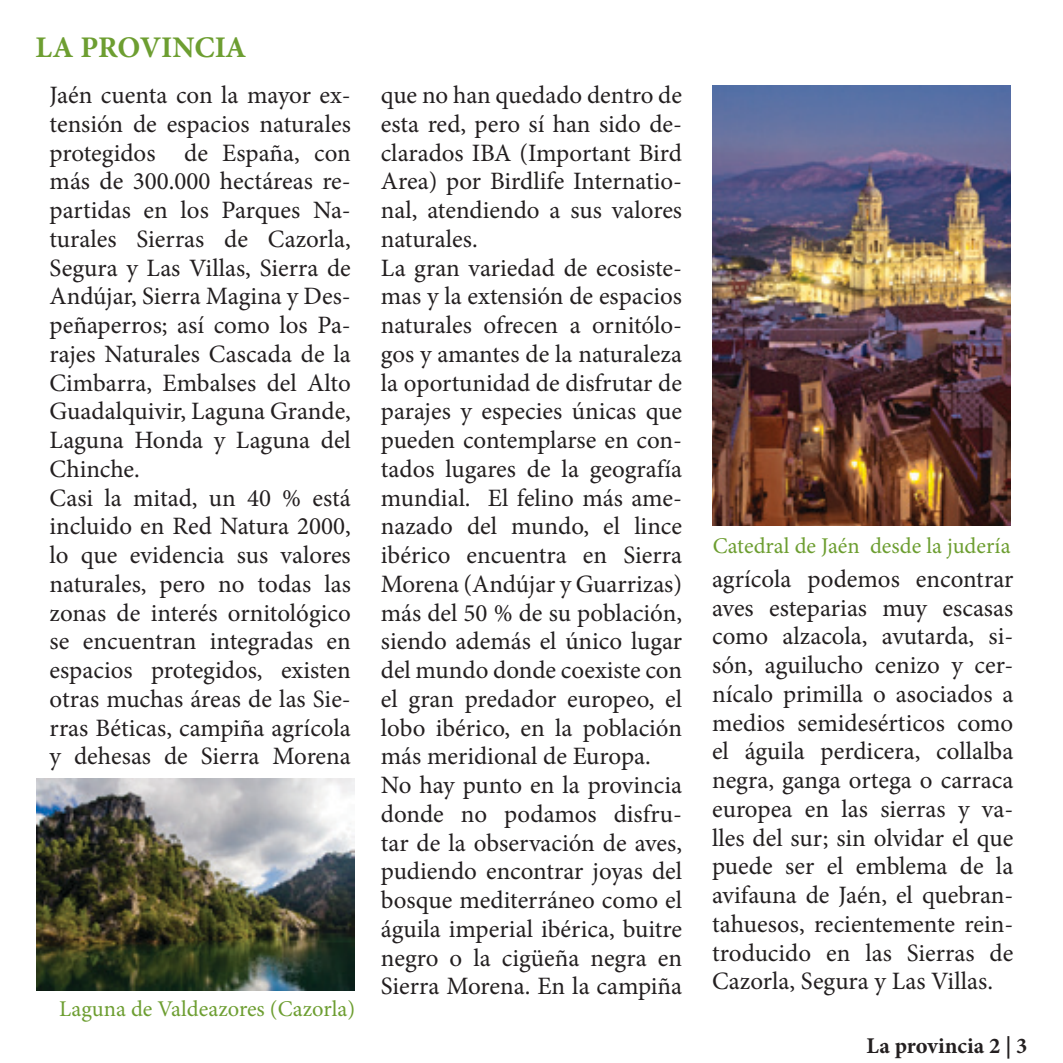
<style>
.page{position:relative;width:1063px;height:1063px;background:#fff}
.page>*{position:absolute;margin:0;border:0;box-sizing:border-box;transform-origin:0 0}
.t1{font:700 30px "Minion Pro";letter-spacing:-.005em;color:#6d9e31}
.t2{font:25px/28.8px "Minion Pro";color:#231f20}
.t3{font:22.5px "Minion Pro";color:#6d9e31}
.t4{font:700 22.5px "Minion Pro";color:#231f20}
</style>
<div class="page">
<img style="left:37px;top:779px;width:318px;height:212px">
<img style="left:712px;top:85px;width:299px;height:441px">
<p class="t1" style="left:35px;top:27px;width:212px">LA PROVINCIA</p>
<p class="t2" style="left:50px;top:81px;width:303px">Jaén cuenta con la mayor ex&shy;tensión de espacios naturales protegidos de España, con más de 300.000 hectáreas re&shy;partidas en los Parques Na&shy;turales Sierras de Cazorla,<br>Segura y Las Villas, Sierra de<br>Andújar, Sierra Magina y Des&shy;peñaperros; así como los Pa&shy;rajes Naturales Cascada de la<br>Cimbarra, Embalses del Alto<br>Guadalquivir, Laguna Grande,<br>Laguna Honda y Laguna del<br>Chinche.<br>Casi la mitad, un 40 % está incluido en Red Natura 2000, lo que evidencia sus valores naturales, pero no todas las zonas de interés ornitológico se encuentran integradas en espacios protegidos, existen otras muchas áreas de las Sie&shy;rras Béticas, campiña agrícola y dehesas de Sierra Morena</p>
<p class="t2" style="left:381px;top:81px;width:303px">que no han quedado dentro de esta red, pero sí han sido de&shy;clarados IBA (Important Bird<br>Area) por Birdlife Internatio&shy;nal, atendiendo a sus valores naturales.<br>La gran variedad de ecosiste&shy;mas y la extensión de espacios naturales ofrecen a ornitólo&shy;gos y amantes de la naturaleza la oportunidad de disfrutar de parajes y especies únicas que pueden contemplarse en con&shy;tados lugares de la geografía mundial. El felino más ame&shy;nazado del mundo, el lince ibérico encuentra en Sierra<br>Morena (Andújar y Guarrizas) más del 50 % de su población, siendo además el único lugar del mundo donde coexiste con el gran predador europeo, el lobo ibérico, en la población más meridional de Europa.<br>No hay punto en la provincia donde no podamos disfru&shy;tar de la observación de aves, pudiendo encontrar joyas del bosque mediterráneo como el águila imperial ibérica, buitre negro o la cigüeña negra en<br>Sierra Morena. En la campiña</p>
<p class="t3" style="left:59px;top:994px;width:297px">Laguna de Valdeazores (Cazorla)</p>
<p class="t3" style="left:713px;top:531px;width:299px">Catedral de Jaén desde la judería</p>
<p class="t2" style="left:712px;top:565px;width:303px;text-align:justify">agrícola podemos encontrar aves esteparias muy escasas como alzacola, avutarda, si&shy;són, aguilucho cenizo y cer&shy;nícalo primilla o asociados a medios semidesérticos como el águila perdicera, collalba negra, ganga ortega o carraca europea en las sierras y va&shy;lles del sur; sin olvidar el que puede ser el emblema de la avifauna de Jaén, el quebran&shy;tahuesos, recientemente rein&shy;troducido en las Sierras de Cazorla, Segura y Las Villas.</p>
<p class="t4" style="left:866px;top:1030px;width:163px">La provincia 2 | 3</p>
</div>
